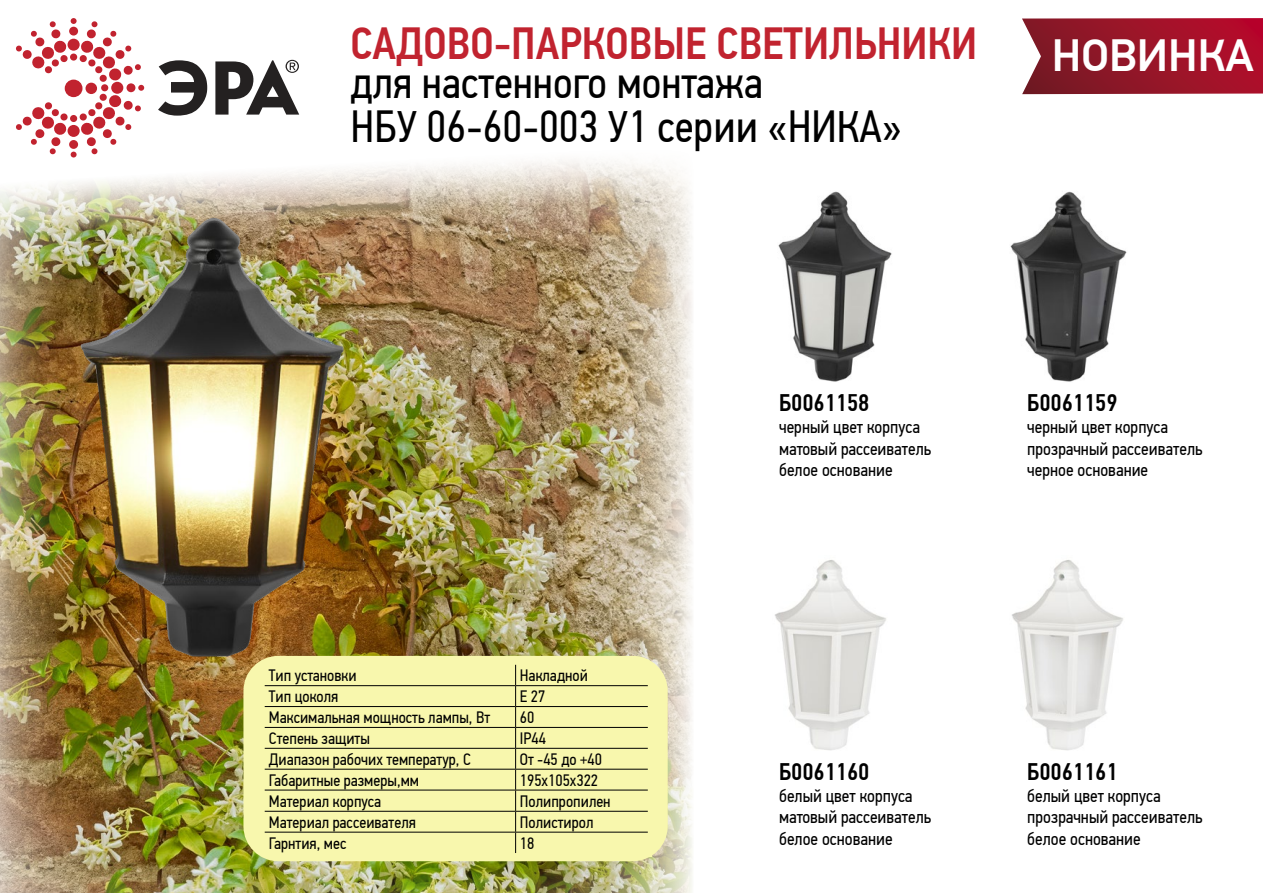
<style>
.page{position:relative;width:1263px;height:893px;background:#fff}
.page>*{position:absolute;margin:0;border:0;box-sizing:border-box;transform-origin:0 0}
.t1{font:500 45.15px "PF Din Text Pro";color:#fff}
.t2{font:45px/43.5px "PF Din Text Cond Pro";color:#000}
.t3{font:500 45px "PF Din Text Cond Pro";color:#c1232f}
.t4{font:500 24px "PF Din Text Cond Pro";color:#000}
.t5{font:18px/21.6px "PF Din Text Cond Pro";color:#000}
.t6{font:16.5px "PF Din Text Cond Pro";color:#000}
</style>
<div class="page">
<img style="left:0;top:160px;width:693px;height:733px">
<svg style="left:158px;top:60px;width:49px;height:56px"></svg>
<svg style="left:16px;top:18px;width:128px;height:140px"></svg>
<svg style="left:215px;top:60px;width:84px;height:55px"></svg>
<svg style="left:1022px;top:18px;width:241px;height:76px;background:#9c1e31"></svg>
<img style="left:778px;top:191px;width:114px;height:191px">
<img style="left:1010px;top:191px;width:117px;height:191px">
<img style="left:775px;top:560px;width:111px;height:191px">
<img style="left:1012px;top:560px;width:111px;height:191px">
<img style="left:77px;top:214px;width:270px;height:446px">
<div style="left:243px;top:656px;width:425px;height:205px;background:#f8f7ad;border-radius:35px"></div>
<div style="left:265px;top:665px;width:387px;height:192px;background:#f8f7ad"></div>
<hr style="left:265px;top:685px;width:251px;height:1px;background:#000">
<hr style="left:516px;top:685px;width:132px;height:1px;background:#000">
<hr style="left:265px;top:706px;width:251px;height:1px;background:#000">
<hr style="left:516px;top:706px;width:132px;height:1px;background:#000">
<hr style="left:265px;top:727px;width:251px;height:1px;background:#000">
<hr style="left:516px;top:727px;width:132px;height:1px;background:#000">
<hr style="left:265px;top:748px;width:251px;height:1px;background:#000">
<hr style="left:516px;top:748px;width:132px;height:1px;background:#000">
<hr style="left:265px;top:769px;width:251px;height:1px;background:#000">
<hr style="left:516px;top:769px;width:132px;height:1px;background:#000">
<hr style="left:265px;top:790px;width:251px;height:1px;background:#000">
<hr style="left:516px;top:790px;width:132px;height:1px;background:#000">
<hr style="left:265px;top:811px;width:251px;height:1px;background:#000">
<hr style="left:516px;top:811px;width:132px;height:1px;background:#000">
<hr style="left:265px;top:832px;width:251px;height:1px;background:#000">
<hr style="left:516px;top:832px;width:132px;height:1px;background:#000">
<svg style="left:515px;top:665px;width:1px;height:188px"></svg>
<h2 class="t3" style="left:350px;top:17px;width:628px">САДОВО-ПАРКОВЫЕ СВЕТИЛЬНИКИ</h2>
<h2 class="t2" style="left:350px;top:61px;width:553px">для настенного монтажа<br>НБУ 06-60-003 У1 серии «НИКА»</h2>
<h1 class="t1" style="left:1052px;top:28px;width:203px">НОВИНКА</h1>
<p class="t6" style="left:269px;top:666px;width:89px">Тип установки</p>
<p class="t6" style="left:520px;top:666px;width:70px">Накладной</p>
<p class="t6" style="left:269px;top:687px;width:71px">Тип цоколя</p>
<p class="t6" style="left:520px;top:687px;width:27px">Е 27</p>
<p class="t6" style="left:269px;top:708px;width:223px">Максимальная мощность лампы, Вт</p>
<p class="t6" style="left:520px;top:708px;width:16px">60</p>
<p class="t6" style="left:269px;top:729px;width:103px">Степень защиты</p>
<p class="t6" style="left:520px;top:729px;width:28px">IP44</p>
<p class="t6" style="left:269px;top:749px;width:203px">Диапазон рабочих температур, С</p>
<p class="t6" style="left:520px;top:749px;width:84px">От -45 до +40</p>
<p class="t6" style="left:269px;top:770px;width:152px">Габаритные размеры,мм</p>
<p class="t6" style="left:520px;top:770px;width:80px">195х105х322</p>
<p class="t6" style="left:269px;top:791px;width:114px">Материал корпуса</p>
<p class="t6" style="left:520px;top:791px;width:92px">Полипропилен</p>
<p class="t6" style="left:269px;top:812px;width:148px">Материал рассеивателя</p>
<p class="t6" style="left:520px;top:812px;width:75px">Полистирол</p>
<p class="t6" style="left:269px;top:833px;width:79px">Гарнтия, мес</p>
<p class="t6" style="left:520px;top:833px;width:16px">18</p>
<h3 class="t4" style="left:779px;top:389px;width:92px">Б0061158</h3>
<p class="t5" style="left:779px;top:416px;width:154px">черный цвет корпуса матовый рассеиватель белое основание</p>
<h3 class="t4" style="left:1027px;top:389px;width:92px">Б0061159</h3>
<p class="t5" style="left:1027px;top:416px;width:177px">черный цвет корпуса прозрачный рассеиватель черное основание</p>
<h3 class="t4" style="left:779px;top:757px;width:92px">Б0061160</h3>
<p class="t5" style="left:779px;top:785px;width:154px">белый цвет корпуса матовый рассеиватель белое основание</p>
<h3 class="t4" style="left:1027px;top:757px;width:92px">Б0061161</h3>
<p class="t5" style="left:1027px;top:785px;width:177px">белый цвет корпуса прозрачный рассеиватель белое основание</p>
</div>
